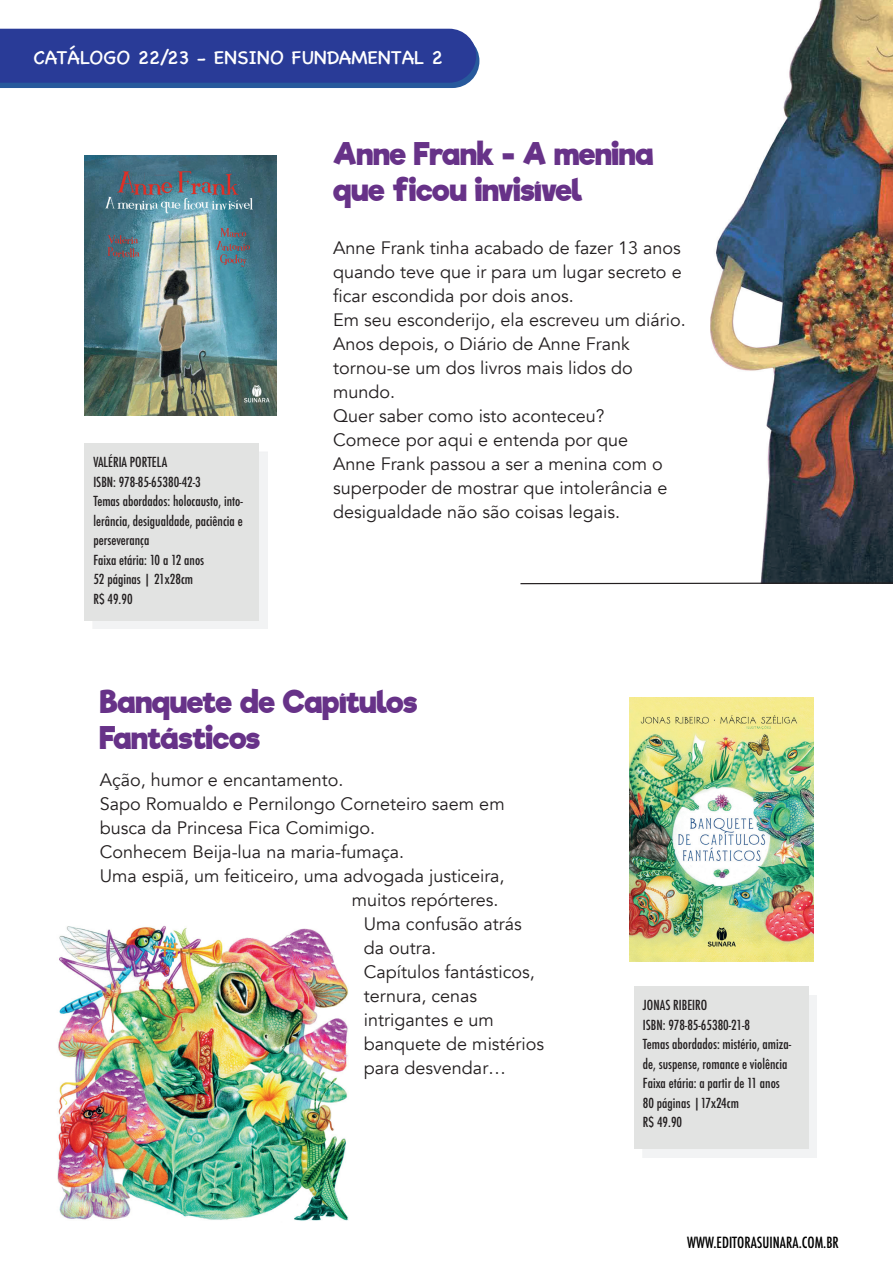
<style>
.page{position:relative;width:893px;height:1263px;background:#fff}
.page>*{position:absolute;margin:0;border:0;box-sizing:border-box;transform-origin:0 0}
.t1{font:700 30px/36px "Riffic Free";letter-spacing:-.005em;color:#673288}
.t2{font:19.5px "Chalkboard SE";color:#fff}
.t3{font:18px/24px "Avenir";color:#231f20}
.t4{font:500 condensed 15px "Futura";color:#000001}
.t5{font:500 condensed 13.5px/19.5px "Futura";color:#231f20}
</style>
<div class="page">
<div style="left:643px;top:995px;width:174px;height:163px;background:#f2f3f4"></div>
<div style="left:634px;top:986px;width:174px;height:163px;background:#e2e3e2"></div>
<img style="left:57px;top:925px;width:291px;height:296px">
<img style="left:629px;top:698px;width:184px;height:263px">
<svg style="left:0;top:29px;width:479px;height:59px;background:#2b4098"></svg>
<img style="left:84px;top:156px;width:192px;height:260px">
<div style="left:84px;top:443px;width:175px;height:177px;background:#e2e3e2"></div>
<img style="left:710px;top:0;width:183px;height:582px">
<svg style="left:520px;top:582px;width:373px;height:3px"></svg>
<p class="t2" style="left:33px;top:41px;width:411px">CATÁLOGO 22/23 - ENSINO FUNDAMENTAL 2</p>
<p class="t5" style="left:93px;top:452px;width:151px">VALÉRIA PORTELA<br>ISBN: 978-85-65380-42-3<br>Temas abordados: holocausto, into&shy;lerância, desigualdade, paciência e perseverança<br>Faixa etária: 10 a 12 anos<br>52 páginas | 21x28cm<br>R$ 49.90</p>
<h1 class="t1" style="left:333px;top:136px;width:321px">Anne Frank - A menina que ficou invisível</h1>
<p class="t3" style="left:333px;top:236px;width:354px">Anne Frank tinha acabado de fazer 13 anos quando teve que ir para um lugar secreto e ficar escondida por dois anos.<br>Em seu esconderijo, ela escreveu um diário.<br>Anos depois, o Diário de Anne Frank tornou-se um dos livros mais lidos do mundo.<br>Quer saber como isto aconteceu?<br>Comece por aqui e entenda por que<br>Anne Frank passou a ser a menina com o superpoder de mostrar que intolerância e desigualdade não são coisas legais.</p>
<h1 class="t1" style="left:100px;top:685px;width:319px">Banquete de Capítulos<br>Fantásticos</h1>
<p class="t3" style="left:100px;top:768px;width:245px">Ação, humor e encantamento.</p>
<p class="t3" style="left:100px;top:792px;width:406px">Sapo Romualdo e Pernilongo Corneteiro saem em</p>
<p class="t3" style="left:100px;top:816px;width:277px">busca da Princesa Fica Comimigo.</p>
<p class="t3" style="left:100px;top:840px;width:306px">Conhecem Beija-lua na maria-fumaça.</p>
<p class="t3" style="left:100px;top:864px;width:406px">Uma espiã, um feiticeiro, uma advogada justiceira,</p>
<p class="t3" style="left:352px;top:888px;width:148px">muitos repórteres.</p>
<p class="t3" style="left:364px;top:912px;width:159px">Uma confusão atrás</p>
<p class="t3" style="left:364px;top:936px;width:74px">da outra.</p>
<p class="t3" style="left:364px;top:960px;width:172px">Capítulos fantásticos,</p>
<p class="t3" style="left:364px;top:984px;width:115px">ternura, cenas</p>
<p class="t3" style="left:364px;top:1008px;width:131px">intrigantes e um</p>
<p class="t3" style="left:364px;top:1032px;width:182px">banquete de mistérios</p>
<p class="t3" style="left:364px;top:1056px;width:144px">para desvendar…</p>
<p class="t5" style="left:643px;top:995px;width:150px">JONAS RIBEIRO<br>ISBN: 978-85-65380-21-8<br>Temas abordados: mistério, amiza&shy;de, suspense, romance e violência<br>Faixa etária: a partir de 11 anos<br>80 páginas |17x24cm<br>R$ 49.90</p>
<p class="t4" style="left:687px;top:1233px;width:153px">WWW.EDITORASUINARA.COM.BR</p>
</div>
